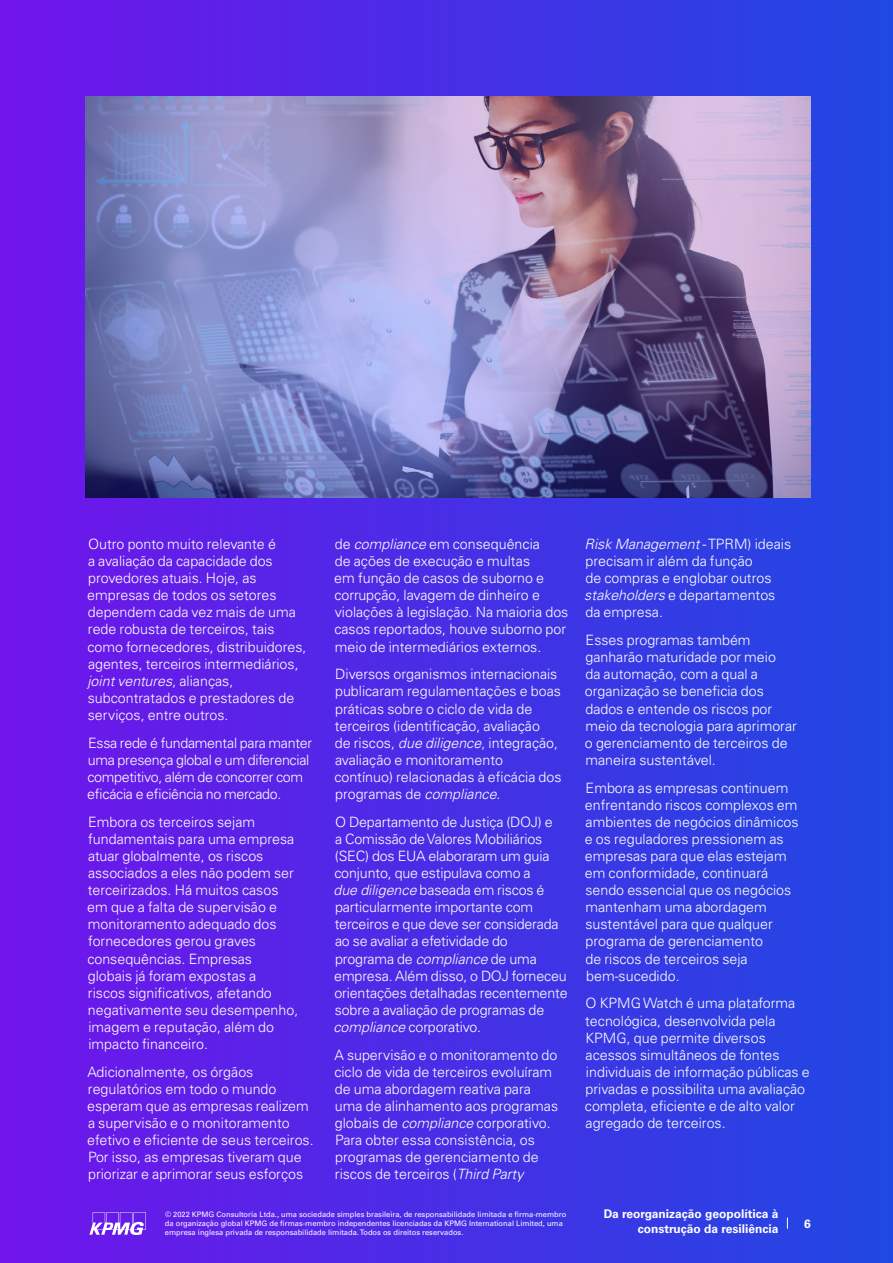
<style>
.page{position:relative;width:893px;height:1263px;background:#fff}
.page>*{position:absolute;margin:0;border:0;box-sizing:border-box;transform-origin:0 0}
.t1{font:300 14.25px/17.1px "Univers LT Std";color:#fff}
.t2{font:300 14.25px/17.1px "Univers LT Std";letter-spacing:-.02em;color:#fff}
.t3{font:700 12px/15px "Univers LT Std";color:#fff;text-align:right}
.t4{font:7.5px/9px "Univers LT Std";color:#fff}
.s1{font-style:italic}
</style>
<div class="page">
<div style="left:0;top:0;width:893px;height:1263px;background:linear-gradient(to right,#7114ea,#1f48e2)"></div>
<img style="left:85px;top:96px;width:726px;height:401px">
<svg style="left:89px;top:1212px;width:57px;height:23px"></svg>
<p class="t1" style="left:87px;top:535px;width:221px">Outro ponto muito relevante é<br>a avaliação da capacidade dos provedores atuais. Hoje, as empresas de todos os setores dependem cada vez mais de uma rede robusta de terceiros, tais como fornecedores, distribuidores, agentes, terceiros intermediários, <span class="s1">joint ventures</span>, alianças, subcontratados e prestadores de serviços, entre outros.</p>
<p class="t2" style="left:87px;top:734px;width:226px">Essa rede é fundamental para manter uma presença global e um diferencial competitivo, além de concorrer com eficácia e eficiência no mercado.</p>
<p class="t1" style="left:87px;top:813px;width:213px">Embora os terceiros sejam fundamentais para uma empresa atuar globalmente, os riscos associados a eles não podem ser terceirizados. Há muitos casos em que a falta de supervisão e monitoramento adequado dos fornecedores gerou graves consequências. Empresas globais já foram expostas a<br>riscos significativos, afetando negativamente seu desempenho, imagem e reputação, além do impacto financeiro.</p>
<p class="t1" style="left:87px;top:1063px;width:228px">Adicionalmente, os órgãos regulatórios em todo o mundo esperam que as empresas realizem a supervisão e o monitoramento efetivo e eficiente de seus terceiros.<br>Por isso, as empresas tiveram que priorizar e aprimorar seus esforços</p>
<p class="t1" style="left:334px;top:535px;width:236px">de <span class="s1">compliance</span> em consequência<br>de ações de execução e multas<br>em função de casos de suborno e corrupção, lavagem de dinheiro e violações à legislação. Na maioria dos casos reportados, houve suborno por meio de intermediários externos.</p>
<p class="t1" style="left:334px;top:666px;width:229px">Diversos organismos internacionais publicaram regulamentações e boas práticas sobre o ciclo de vida de terceiros (identificação, avaliação<br>de riscos, <span class="s1">due diligence</span>, integração, avaliação e monitoramento contínuo) relacionadas à eficácia dos programas de <span class="s1">compliance</span>.</p>
<p class="t1" style="left:333px;top:813px;width:236px">O Departamento de Justiça (DOJ) e<br>a Comissão de Valores Mobiliários (SEC) dos EUA elaboraram um guia conjunto, que estipulava como a<br><span class="s1">due diligence</span> baseada em riscos é particularmente importante com terceiros e que deve ser considerada ao se avaliar a efetividade do programa de <span class="s1">compliance</span> de uma empresa. Além disso, o DOJ forneceu orientações detalhadas recentemente sobre a avaliação de programas de <span class="s1">compliance</span> corporativo.</p>
<p class="t1" style="left:334px;top:1046px;width:225px">A supervisão e o monitoramento do ciclo de vida de terceiros evoluíram de uma abordagem reativa para uma de alinhamento aos programas globais de <span class="s1">compliance</span> corporativo.<br>Para obter essa consistência, os programas de gerenciamento de riscos de terceiros (<span class="s1">Third Party</span></p>
<p class="t1" style="left:584px;top:535px;width:208px"><span class="s1">Risk Management</span> - TPRM) ideais precisam ir além da função<br>de compras e englobar outros <span class="s1">stakeholders</span> e departamentos da empresa.</p>
<p class="t1" style="left:585px;top:631px;width:213px">Esses programas também ganharão maturidade por meio<br>da automação, com a qual a organização se beneficia dos dados e entende os riscos por meio da tecnologia para aprimorar o gerenciamento de terceiros de maneira sustentável.</p>
<p class="t1" style="left:585px;top:779px;width:215px">Embora as empresas continuem enfrentando riscos complexos em ambientes de negócios dinâmicos e os reguladores pressionem as empresas para que elas estejam em conformidade, continuará sendo essencial que os negócios mantenham uma abordagem sustentável para que qualquer programa de gerenciamento<br>de riscos de terceiros seja bem-sucedido.</p>
<p class="t1" style="left:585px;top:995px;width:226px">O KPMG Watch é uma plataforma tecnológica, desenvolvida pela<br>KPMG, que permite diversos acessos simultâneos de fontes individuais de informação públicas e privadas e possibilita uma avaliação completa, eficiente e de alto valor agregado de terceiros.</p>
<p class="t3" style="left:604px;top:1207px;width:176px">Da reorganização geopolítica à construção da resiliência</p>
<p class="t4" style="left:165px;top:1210px;width:403px">© 2022 KPMG Consultoria Ltda., uma sociedade simples brasileira, de responsabilidade limitada e firma-membro da organização global KPMG de firmas-membro independentes licenciadas da KPMG International Limited, uma empresa inglesa privada de responsabilidade limitada. Todos os direitos reservados.</p>
<p class="t3" style="left:804px;top:1216px;width:8px">6</p>
</div>
